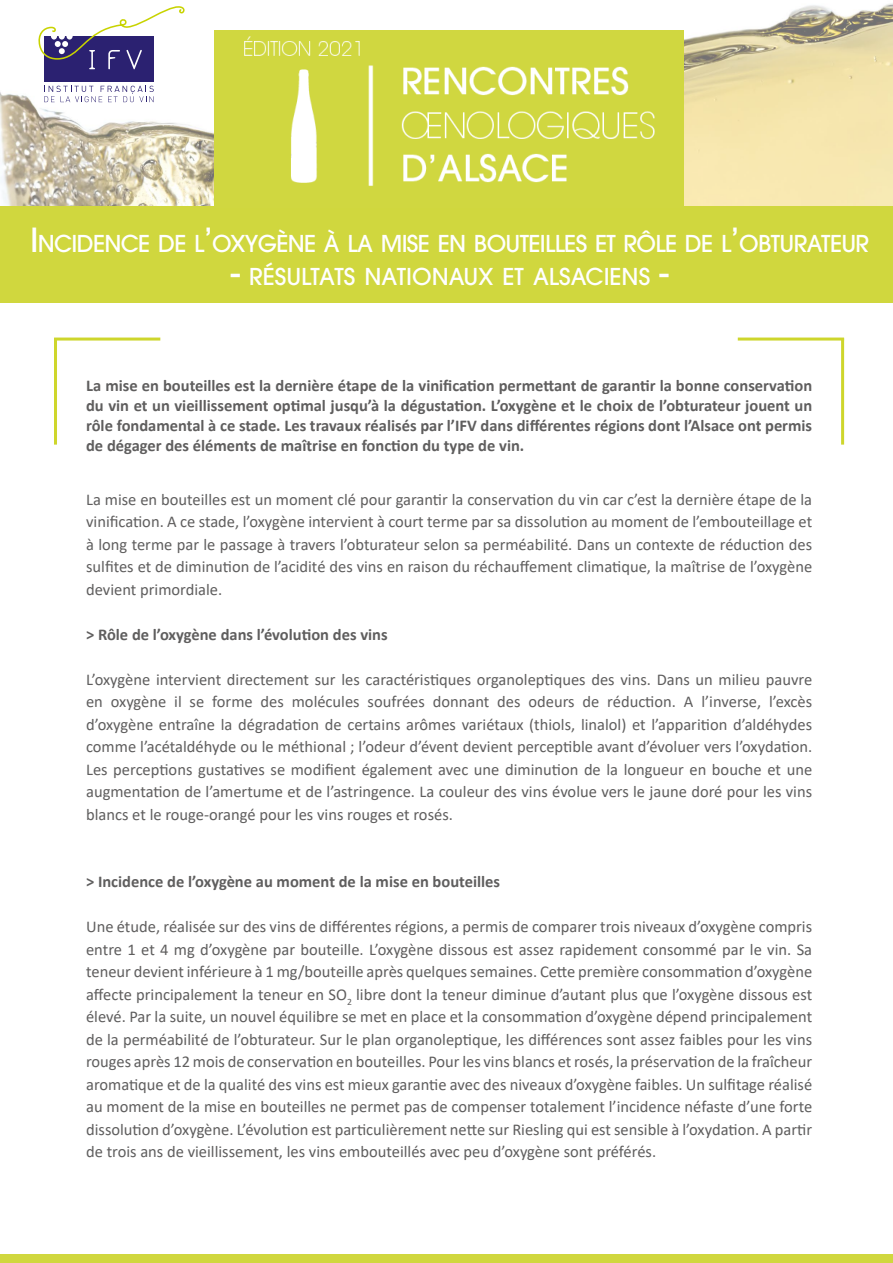
<style>
.page{position:relative;width:893px;height:1263px;background:#fff}
.page>*{position:absolute;margin:0;border:0;box-sizing:border-box;transform-origin:0 0}
.t1{font:500 23.1px "Avant Garde";letter-spacing:-.03em;color:#fff}
.t2{font:500 23.1px "Avant Garde";color:#fff}
.t3{font:16.5px/22.5px "Calibri";color:#5f5e5e;text-align:justify}
.t4{font:700 16.5px/19.8px "Calibri";color:#5f5e5e;text-align:justify}
.s1{font-size:33px}
</style>
<div class="page">
<img style="left:0;top:3px;width:892px;height:204px">
<div style="left:0;top:207px;width:893px;height:96px;background:#d0d73e"></div>
<div style="left:0;top:1254px;width:893px;height:9px;background:#d0d73e"></div>
<img style="left:215px;top:31px;width:469px;height:176px">
<div style="left:44px;top:36px;width:110px;height:46px;background:#2b2171"></div>
<svg style="left:44px;top:86px;width:110px;height:16px"></svg>
<svg style="left:36px;top:6px;width:149px;height:63px"></svg>
<hr style="left:841px;top:338px;width:3px;height:107px;background:#ced62c">
<hr style="left:738px;top:338px;width:106px;height:3px;background:#ced62c">
<hr style="left:54px;top:338px;width:3px;height:107px;background:#ced62c">
<hr style="left:54px;top:338px;width:106px;height:3px;background:#ced62c">
<h1 class="t1" style="left:30px;top:229px;width:841px"><span class="s1">I</span>NCIDENCE DE L<span class="s1">’</span>OXYGÈNE À LA MISE EN BOUTEILLES ET RÔLE DE L<span class="s1">’</span>OBTURATEUR</h1>
<h1 class="t2" style="left:231px;top:262px;width:439px"><span class="s1">-</span> RÉSULTATS NATIONAUX ET ALSACIENS <span class="s1">-</span></h1>
<p class="t4" style="left:86px;top:376px;width:728px">La mise en bouteilles est la dernière étape de la vinification permettant de garantir la bonne conservation du vin et un vieillissement optimal jusqu’à la dégustation. L’oxygène et le choix de l’obturateur jouent un rôle fondamental à ce stade. Les travaux réalisés par l’IFV dans différentes régions dont l’Alsace ont permis de dégager des éléments de maîtrise en fonction du type de vin.</p>
<p class="t3" style="left:86px;top:487px;width:728px">La mise en bouteilles est un moment clé pour garantir la conservation du vin car c’est la dernière étape de la vinification. A ce stade, l’oxygène intervient à court terme par sa dissolution au moment de l’embouteillage et à long terme par le passage à travers l’obturateur selon sa perméabilité. Dans un contexte de réduction des sulfites et de diminution de l’acidité des vins en raison du réchauffement climatique, la maîtrise de l’oxygène devient primordiale.</p>
<p class="t4" style="left:86px;top:624px;width:303px">&gt; Rôle de l’oxygène dans l’évolution des vins</p>
<p class="t3" style="left:86px;top:667px;width:728px">L’oxygène intervient directement sur les caractéristiques organoleptiques des vins. Dans un milieu pauvre en oxygène il se forme des molécules soufrées donnant des odeurs de réduction. A l’inverse, l’excès d’oxygène entraîne la dégradation de certains arômes variétaux (thiols, linalol) et l’apparition d’aldéhydes comme l’acétaldéhyde ou le méthional ; l’odeur d’évent devient perceptible avant d’évoluer vers l’oxydation.<br>Les perceptions gustatives se modifient également avec une diminution de la longueur en bouche et une augmentation de l’amertume et de l’astringence. La couleur des vins évolue vers le jaune doré pour les vins blancs et le rouge-orangé pour les vins rouges et rosés.</p>
<p class="t4" style="left:86px;top:872px;width:415px">&gt; Incidence de l’oxygène au moment de la mise en bouteilles</p>
<p class="t3" style="left:86px;top:915px;width:728px">Une étude, réalisée sur des vins de différentes régions, a permis de comparer trois niveaux d’oxygène compris entre 1 et 4 mg d’oxygène par bouteille. L’oxygène dissous est assez rapidement consommé par le vin. Sa teneur devient inférieure à 1 mg/bouteille après quelques semaines. Cette première consommation d’oxygène affecte principalement la teneur en SO<sub>2</sub> libre dont la teneur diminue d’autant plus que l’oxygène dissous est élevé. Par la suite, un nouvel équilibre se met en place et la consommation d’oxygène dépend principalement de la perméabilité de l’obturateur. Sur le plan organoleptique, les différences sont assez faibles pour les vins rouges après 12 mois de conservation en bouteilles. Pour les vins blancs et rosés, la préservation de la fraîcheur aromatique et de la qualité des vins est mieux garantie avec des niveaux d’oxygène faibles. Un sulfitage réalisé au moment de la mise en bouteilles ne permet pas de compenser totalement l’incidence néfaste d’une forte dissolution d’oxygène. L’évolution est particulièrement nette sur Riesling qui est sensible à l’oxydation. A partir de trois ans de vieillissement, les vins embouteillés avec peu d’oxygène sont préférés.</p>
</div>
